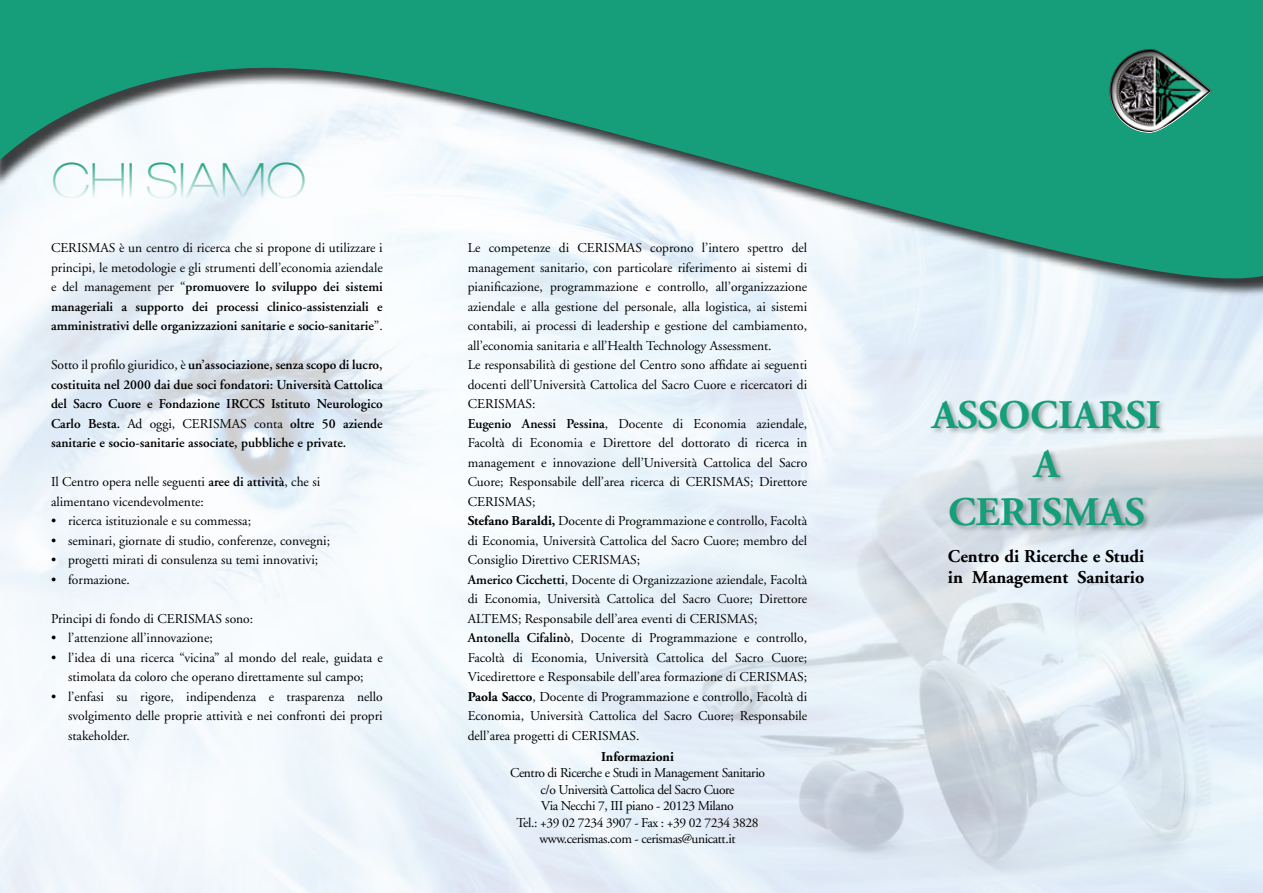
<style>
.page{position:relative;width:1263px;height:893px;background:#fff}
.page>*{position:absolute;margin:0;border:0;box-sizing:border-box;transform-origin:0 0}
.t1{font:100 expanded 48.75px "Helvetica Neue";color:#159e79}
.t2{font:700 40.5px/48.6px "Adobe Garamond";color:#159e79;text-align:center}
.t3{font:700 18px/21.6px "Adobe Garamond";color:#000}
.t4{font:13.5px/19.5px "Adobe Garamond";color:#000}
.t5{font:600 13.5px/19.5px "Adobe Garamond";color:#000;text-align:justify}
.t6{font:13.5px/16.5px "Adobe Garamond";letter-spacing:-.03em;color:#000;text-align:center}
.t7{font:700 13.5px "Adobe Garamond";color:#000}
.s1{font-weight:400}
.s2{font-weight:600}
.s3{font-weight:700}
</style>
<div class="page">
<svg style="left:0;top:0;width:1263px;height:324px"></svg>
<div style="left:929px;top:399px;width:237px;height:134px;background:#000;opacity:.3"></div>
<div style="left:1107px;top:47px;width:105px;height:87px;background:#000;opacity:.75"></div>
<h1 class="t1" style="left:51px;top:151px;width:257px">CHI SIAMO</h1>
<p class="t5" style="left:51px;top:239px;width:333px"><span class="s1">CERISMAS è un centro di ricerca che si propone di utilizzare i principi, le metodologie e gli strumenti dell’economia aziendale e del management per “</span>promuovere lo sviluppo dei sistemi manageriali a supporto dei processi clinico-assistenziali e amministrativi delle organizzazioni sanitarie e socio-sanitarie<span class="s1">”.</span></p>
<p class="t5" style="left:51px;top:356px;width:333px"><span class="s1">Sotto il profilo giuridico, è</span> un’associazione, senza scopo di lucro, costituita nel 2000 dai due soci fondatori: Università Cattolica del Sacro Cuore e Fondazione IRCCS Istituto Neurologico Carlo Besta. <span class="s1">Ad oggi, CERISMAS conta</span> oltre 50 aziende sanitarie e socio-sanitarie associate, pubbliche e private.</p>
<p class="t4" style="left:51px;top:473px;width:271px">Il Centro opera nelle seguenti <span class="s2">aree di attività</span>, che si alimentano vicendevolmente:</p>
<p class="t4" style="left:51px;top:512px;width:202px">• ricerca istituzionale e su commessa;</p>
<p class="t4" style="left:51px;top:531px;width:281px">• seminari, giornate di studio, conferenze, convegni;</p>
<p class="t4" style="left:51px;top:551px;width:269px">• progetti mirati di consulenza su temi innovativi;</p>
<p class="t4" style="left:51px;top:570px;width:80px">• formazione.</p>
<p class="t4" style="left:51px;top:609px;width:204px">Principi di fondo di CERISMAS sono:</p>
<p class="t4" style="left:51px;top:629px;width:163px">• l’attenzione all’innovazione;</p>
<p class="t4" style="left:51px;top:648px;width:333px;text-align:center">• l’idea di una ricerca “vicina” al mondo del reale, guidata e stimolata da coloro che operano direttamente sul campo;</p>
<p class="t4" style="left:68px;top:687px;width:316px;text-align:justify;text-indent:-17px">• l’enfasi su rigore, indipendenza e trasparenza nello svolgimento delle proprie attività e nei confronti dei propri stakeholder.</p>
<p class="t4" style="left:468px;top:239px;width:341px">Le competenze di CERISMAS coprono l’intero spettro del management sanitario, con particolare riferimento ai sistemi di pianificazione, programmazione e controllo, all’organizzazione aziendale e alla gestione del personale, alla logistica, ai sistemi contabili, ai processi di leadership e gestione del cambiamento, all’economia sanitaria e all’Health Technology Assessment.<br>Le responsabilità di gestione del Centro sono affidate ai seguenti docenti dell’Università Cattolica del Sacro Cuore e ricercatori di CERISMAS:<br><span class="s2">Eugenio Anessi Pessina</span>, Docente di Economia aziendale, Facoltà di Economia e Direttore del dottorato di ricerca in management e innovazione dell’Università Cattolica del Sacro Cuore; Responsabile dell’area ricerca di CERISMAS; Direttore CERISMAS;<br><span class="s3">Stefano Baraldi,</span> Docente di Programmazione e controllo, Facoltà di Economia, Università Cattolica del Sacro Cuore; membro del Consiglio Direttivo CERISMAS;<br><span class="s2">Americo Cicchetti</span>, Docente di Organizzazione aziendale, Facoltà di Economia, Università Cattolica del Sacro Cuore; Direttore ALTEMS; Responsabile dell’area eventi di CERISMAS; <span class="s2">Antonella Cifalinò</span>, Docente di Programmazione e controllo, Facoltà di Economia, Università Cattolica del Sacro Cuore; Vicedirettore e Responsabile dell’area formazione di CERISMAS; <span class="s3">Paola Sacco</span>, Docente di Programmazione e controllo, Facoltà di Economia, Università Cattolica del Sacro Cuore; Responsabile dell’area progetti di CERISMAS.</p>
<p class="t7" style="left:601px;top:749px;width:74px">Informazioni</p>
<p class="t6" style="left:510px;top:765px;width:256px">Centro di Ricerche e Studi in Management Sanitario c/o Università Cattolica del Sacro Cuore<br>Via Necchi 7, III piano - 20123 Milano<br>Tel.: +39 02 7234 3907 - Fax : +39 02 7234 3828 www.cerismas.com - cerismas@unicatt.it</p>
<h2 class="t2" style="left:932px;top:392px;width:230px">ASSOCIARSI<br>A<br>CERISMAS</h2>
<h3 class="t3" style="left:948px;top:546px;width:198px">Centro di Ricerche e Studi in Management Sanitario</h3>
</div>
